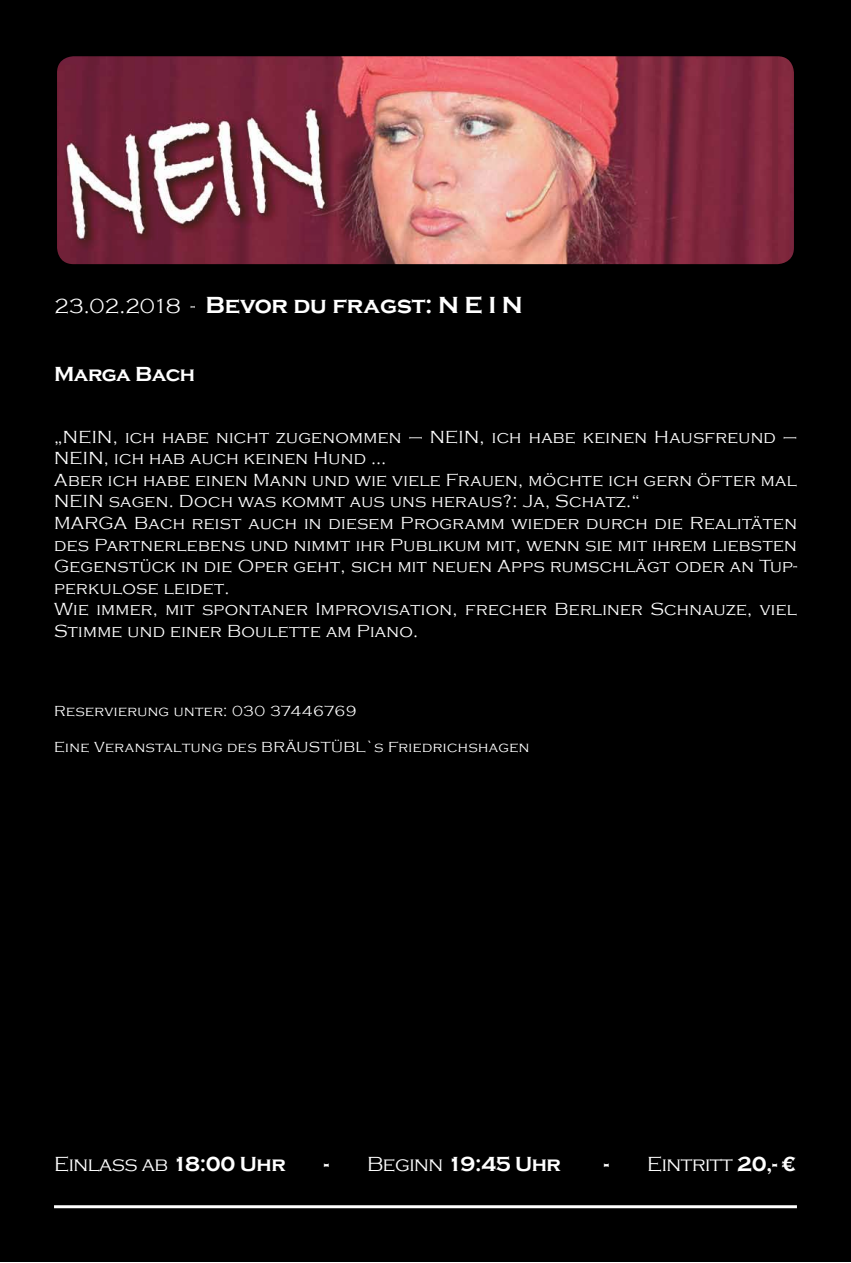
<style>
.page{position:relative;width:851px;height:1263px;background:#fff}
.page>*{position:absolute;margin:0;border:0;box-sizing:border-box;transform-origin:0 0}
.t1{font:700 24px "Copperplate Gothic";letter-spacing:-.01em;color:#fff}
.t2{font:300 21px "Copperplate Gothic";letter-spacing:-.02em;color:#fff}
.t3{font:700 21px "Copperplate Gothic";letter-spacing:-.02em;color:#fff}
.t4{font:300 18px/21.6px "Copperplate Gothic";letter-spacing:.02em;color:#fff}
.t5{font:300 15px "Copperplate Gothic";letter-spacing:.03em;color:#fff}
.s1{font-weight:300;font-size:21px}
.s2{font-weight:700}
.s3{font-weight:300}
</style>
<div class="page">
<div style="left:0;top:0;width:850px;height:1261px;background:#000"></div>
<img style="left:58px;top:57px;width:734px;height:206px">
<div style="left:54px;top:53px;width:742px;height:214px;border:3px solid #000;border-radius:18px"></div>
<hr style="left:54px;top:1205px;width:742px;height:3px;background:#fff">
<h1 class="t1" style="left:54px;top:292px;width:470px"><span class="s1">23.02.2018 -</span> Bevor du fragst: N E I N</h1>
<p class="t3" style="left:54px;top:363px;width:142px">Marga Bach</p>
<p class="t4" style="left:54px;top:426px;width:744px">„NEIN, ich habe nicht zugenommen – NEIN, ich habe keinen Hausfreund – NEIN, ich hab auch keinen Hund …<br>Aber ich habe einen Mann und wie viele Frauen, möchte ich gern öfter mal NEIN sagen. Doch was kommt aus uns heraus?: Ja, Schatz.“<br>MARGA Bach reist auch in diesem Programm wieder durch die Realitäten des Partnerlebens und nimmt ihr Publikum mit, wenn sie mit ihrem liebsten Gegenstück in die Oper geht, sich mit neuen Apps rumschlägt oder an Tup&shy;perkulose leidet.<br>Wie immer, mit spontaner Improvisation, frecher Berliner Schnauze, viel Stimme und einer Boulette am Piano.</p>
<p class="t5" style="left:54px;top:703px;width:304px">Reservierung unter: 030 37446769</p>
<p class="t5" style="left:54px;top:739px;width:477px">Eine Veranstaltung des BRÄUSTÜBL`s Friedrichshagen</p>
<p class="t2" style="left:54px;top:1153px;width:233px">Einlass ab <span class="s2">18:00 Uhr</span></p>
<p class="t3" style="left:324px;top:1153px;width:238px">- <span class="s3">Beginn</span> 19:45 Uhr</p>
<p class="t2" style="left:604px;top:1153px;width:194px"><span class="s2">-</span> Eintritt <span class="s2">20,- €</span></p>
</div>
